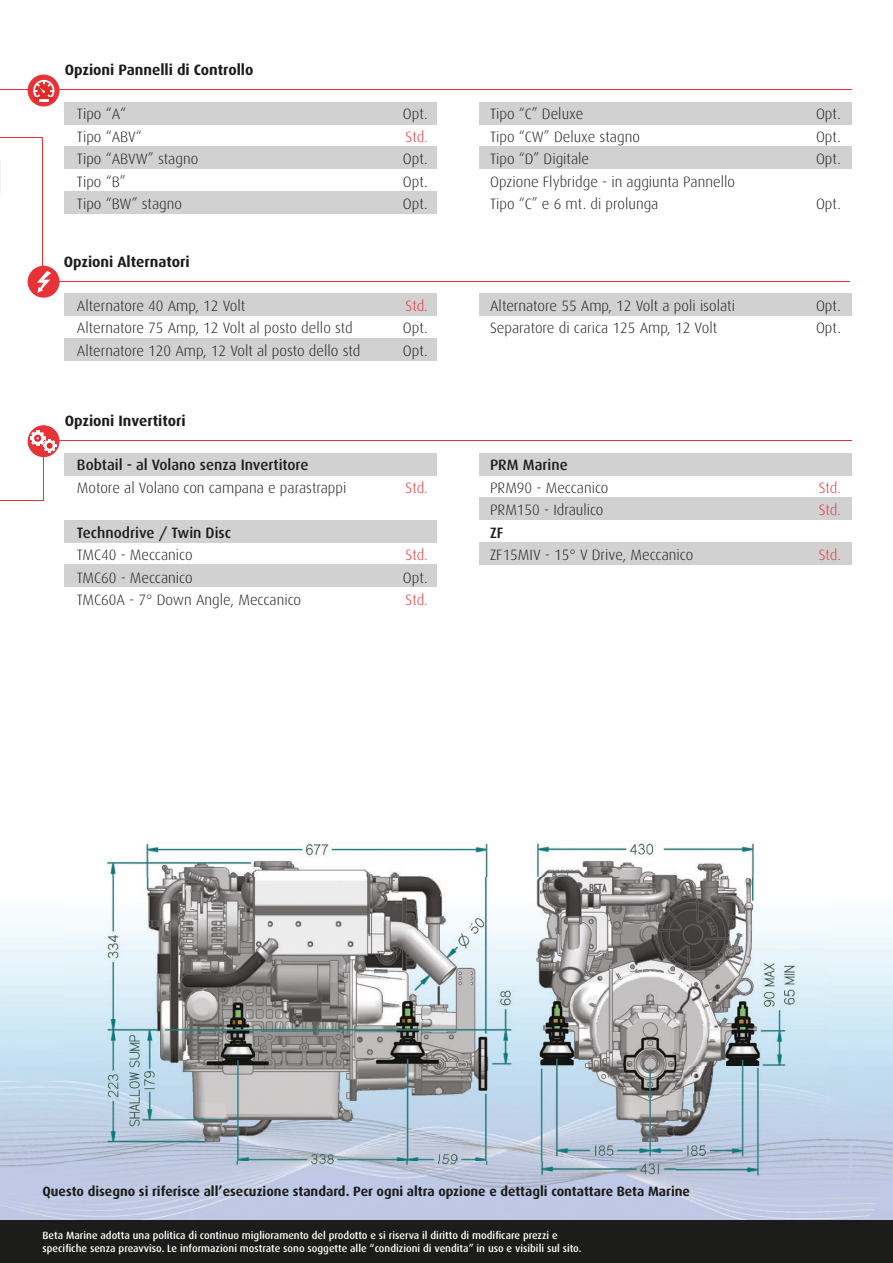
<style>
.page{position:relative;width:893px;height:1263px;background:#fff}
.page>*{position:absolute;margin:0;border:0;box-sizing:border-box;transform-origin:0 0}
.t1{font:300 15px/22.5px "Dax";color:#1c1c1b}
.t2{font:500 15px "Dax";color:#1c1c1b}
.t3{font:700 15px "Dax";color:#1c1c1b}
.t4{font:300 15px "Dax";letter-spacing:-.005em;color:#e73237}
.t5{font:700 13.5px "Dax";color:#1c1c1b}
.t6{font:500 10.5px/12.6px "Dax";color:#fff}
</style>
<div class="page">
<div style="left:0;top:1220px;width:893px;height:43px;background:#1c1c1b"></div>
<hr style="left:0;top:90px;width:43px;height:1px;background:#e73237">
<img style="left:65px;top:841px;width:763px;height:368px">
<hr style="left:43px;top:137px;width:1px;height:129px;background:#e73237">
<hr style="left:43px;top:454px;width:1px;height:46px;background:#e73237">
<hr style="left:0;top:137px;width:43px;height:1px;background:#e73237">
<hr style="left:43px;top:281px;width:807px;height:1px;background:#e73237">
<div style="left:28px;top:266px;width:32px;height:32px;background:#e73237;border-radius:50%"></div>
<svg style="left:37px;top:271px;width:14px;height:22px"></svg>
<div style="left:65px;top:293px;width:372px;height:23px;background:#d1d1d1"></div>
<div style="left:479px;top:293px;width:372px;height:23px;background:#d1d1d1"></div>
<div style="left:65px;top:338px;width:372px;height:22px;background:#d1d1d1"></div>
<div style="left:65px;top:564px;width:372px;height:23px;background:#d1d1d1"></div>
<hr style="left:44px;top:440px;width:807px;height:1px;background:#e73237">
<div style="left:65px;top:453px;width:372px;height:22px;background:#d1d1d1"></div>
<div style="left:65px;top:520px;width:372px;height:22px;background:#d1d1d1"></div>
<div style="left:479px;top:453px;width:372px;height:22px;background:#d1d1d1"></div>
<div style="left:479px;top:497px;width:372px;height:23px;background:#d1d1d1"></div>
<div style="left:479px;top:542px;width:372px;height:22px;background:#d1d1d1"></div>
<svg style="left:28px;top:425px;width:32px;height:32px"></svg>
<hr style="left:36px;top:430px;width:3px;height:16px;background:#fff">
<hr style="left:30px;top:437px;width:16px;height:3px;background:#fff">
<svg style="left:31px;top:432px;width:25px;height:20px"></svg>
<hr style="left:0;top:500px;width:44px;height:1px;background:#e73237">
<hr style="left:44px;top:89px;width:807px;height:1px;background:#e73237">
<div style="left:65px;top:102px;width:372px;height:22px;background:#d1d1d1"></div>
<div style="left:65px;top:147px;width:372px;height:22px;background:#d1d1d1"></div>
<div style="left:479px;top:102px;width:372px;height:22px;background:#d1d1d1"></div>
<div style="left:65px;top:191px;width:372px;height:23px;background:#d1d1d1"></div>
<div style="left:28px;top:75px;width:32px;height:31px;background:#e73237;border-radius:50%"></div>
<svg style="left:33px;top:80px;width:21px;height:21px"></svg>
<svg style="left:34px;top:81px;width:19px;height:21px"></svg>
<div style="left:479px;top:147px;width:372px;height:22px;background:#d1d1d1"></div>
<p class="t3" style="left:65px;top:62px;width:190px">Opzioni Pannelli di Controllo</p>
<p class="t1" style="left:77px;top:103px;width:51px">Tipo “A“</p>
<p class="t1" style="left:403px;top:103px;width:26px">Opt.</p>
<p class="t1" style="left:77px;top:126px;width:66px">Tipo “ABV“</p>
<p class="t4" style="left:406px;top:129px;width:24px">Std.</p>
<p class="t1" style="left:77px;top:148px;width:123px">Tipo “ABVW” stagno</p>
<p class="t1" style="left:403px;top:148px;width:26px">Opt.</p>
<p class="t1" style="left:77px;top:171px;width:50px">Tipo “B”</p>
<p class="t1" style="left:403px;top:171px;width:26px">Opt.</p>
<p class="t1" style="left:77px;top:193px;width:107px">Tipo “BW” stagno</p>
<p class="t1" style="left:403px;top:193px;width:26px">Opt.</p>
<p class="t3" style="left:64px;top:253px;width:127px">Opzioni Alternatori</p>
<p class="t1" style="left:77px;top:294px;width:170px">Alternatore 40 Amp, 12 Volt</p>
<p class="t4" style="left:406px;top:297px;width:24px">Std.</p>
<p class="t1" style="left:77px;top:317px;width:277px">Alternatore 75 Amp, 12 Volt al posto dello std</p>
<p class="t1" style="left:403px;top:317px;width:26px">Opt.</p>
<p class="t1" style="left:77px;top:339px;width:285px">Alternatore 120 Amp, 12 Volt al posto dello std</p>
<p class="t1" style="left:403px;top:339px;width:26px">Opt.</p>
<p class="t3" style="left:65px;top:412px;width:122px">Opzioni Invertitori</p>
<p class="t2" style="left:77px;top:457px;width:233px">Bobtail - al Volano senza Invertitore</p>
<p class="t1" style="left:77px;top:476px;width:271px">Motore al Volano con campana e parastrappi</p>
<p class="t4" style="left:406px;top:479px;width:24px">Std.</p>
<p class="t2" style="left:77px;top:524px;width:156px">Technodrive / Twin Disc</p>
<p class="t1" style="left:77px;top:544px;width:117px">TMC40 - Meccanico</p>
<p class="t4" style="left:406px;top:547px;width:24px">Std.</p>
<p class="t1" style="left:77px;top:566px;width:117px">TMC60 - Meccanico</p>
<p class="t1" style="left:403px;top:566px;width:26px">Opt.</p>
<p class="t1" style="left:77px;top:589px;width:226px">TMC60A - 7° Down Angle, Meccanico</p>
<p class="t4" style="left:406px;top:592px;width:24px">Std.</p>
<p class="t1" style="left:490px;top:103px;width:95px">Tipo “C” Deluxe</p>
<p class="t1" style="left:816px;top:103px;width:26px">Opt.</p>
<p class="t1" style="left:490px;top:126px;width:151px">Tipo “CW” Deluxe stagno</p>
<p class="t1" style="left:816px;top:126px;width:26px">Opt.</p>
<p class="t1" style="left:490px;top:148px;width:101px">Tipo “D” Digitale</p>
<p class="t1" style="left:816px;top:148px;width:26px">Opt.</p>
<p class="t1" style="left:490px;top:171px;width:247px">Opzione Flybridge - in aggiunta Pannello<br>Tipo “C” e 6 mt. di prolunga</p>
<p class="t1" style="left:816px;top:193px;width:26px">Opt.</p>
<p class="t1" style="left:490px;top:294px;width:246px">Alternatore 55 Amp, 12 Volt a poli isolati</p>
<p class="t1" style="left:816px;top:294px;width:26px">Opt.</p>
<p class="t1" style="left:490px;top:317px;width:229px">Separatore di carica 125 Amp, 12 Volt</p>
<p class="t1" style="left:816px;top:317px;width:26px">Opt.</p>
<p class="t2" style="left:490px;top:457px;width:79px">PRM Marine</p>
<p class="t1" style="left:490px;top:476px;width:120px">PRM90 - Meccanico</p>
<p class="t4" style="left:819px;top:479px;width:24px">Std.</p>
<p class="t1" style="left:490px;top:499px;width:115px">PRM150 - Idraulico</p>
<p class="t4" style="left:819px;top:502px;width:24px">Std.</p>
<p class="t2" style="left:490px;top:524px;width:15px">ZF</p>
<p class="t1" style="left:490px;top:544px;width:205px">ZF15MIV - 15° V Drive, Meccanico</p>
<p class="t4" style="left:819px;top:547px;width:24px">Std.</p>
<p class="t5" style="left:43px;top:1184px;width:649px">Questo disegno si riferisce all’esecuzione standard. Per ogni altra opzione e dettagli contattare Beta Marine</p>
<p class="t6" style="left:43px;top:1229px;width:540px">Beta Marine adotta una politica di continuo miglioramento del prodotto e si riserva il diritto di modificare prezzi e specifiche senza preavviso. Le informazioni mostrate sono soggette alle “condizioni di vendita” in uso e visibili sul sito.</p>
</div>
